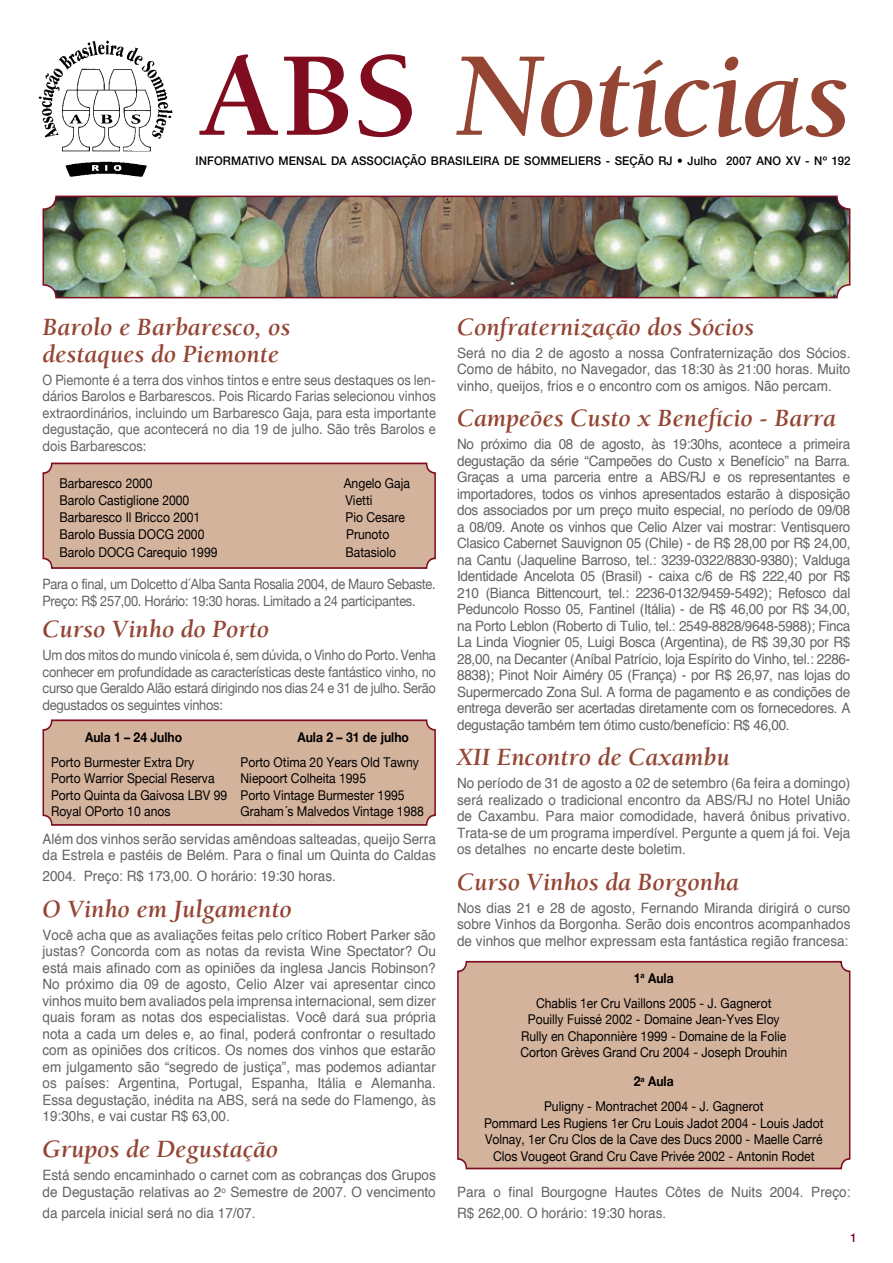
<style>
.page{position:relative;width:893px;height:1263px;background:#fff}
.page>*{position:absolute;margin:0;border:0;box-sizing:border-box;transform-origin:0 0}
.t1{font:italic 700 123px "Berkeley";letter-spacing:-.02em;color:#944534}
.TT_CAPA{font:italic 700 25.5px/27px "Berkeley";color:#944534}
.TXT_DEU_NA_IMPRENSA{font:italic 700 25.5px "Berkeley";color:#944534}
.TXT_DEU_NA_IMPRENSA-2{font:14.25px/16.5px "Helvetica";color:#636363;text-align:justify;scale:.95 1}
.t2{font:14.25px/16.5px "Helvetica Neue";letter-spacing:-.02em;color:#636363;text-align:justify;scale:.9 1}
.t3{font:13.5px "Helvetica Neue";color:#000;scale:.9 1}
.t4{font:700 13.5px "Helvetica Neue";color:#000;scale:.9 1}
.t5{font:500 12px "Helvetica Neue";letter-spacing:.01em;color:#000;scale:.95 1}
.t6{font:500 12px "Helvetica Neue";color:#800c20;scale:.95 1}
.s1{font-style:normal;color:#800c20}
</style>
<div class="page">
<div style="left:457px;top:960px;width:394px;height:210px;background:#d4b39c"></div>
<img style="left:38px;top:40px;width:135px;height:137px">
<img style="left:42px;top:195px;width:809px;height:104px">
<div style="left:42px;top:719px;width:394px;height:107px;background:#d4b39c"></div>
<div style="left:42px;top:462px;width:394px;height:107px;background:#d4b39c"></div>
<p class="t1" style="left:198px;top:31px;width:654px"><span class="s1">ABS</span> Notícias</p>
<p class="t5" style="left:196px;top:154px;width:691px">INFORMATIVO MENSAL DA ASSOCIAÇÃO BRASILEIRA DE SOMMELIERS - SEÇÃO RJ • Julho 2007 ANO XV - Nº 192</p>
<p class="TT_CAPA" style="left:43px;top:314px;width:249px">Barolo e Barbaresco, os destaques do Piemonte</p>
<p class="t2" style="left:43px;top:371px;width:439px">O Piemonte é a terra dos vinhos tintos e entre seus destaques os len&shy;dários Barolos e Barbarescos. Pois Ricardo Farias selecionou vinhos extraordinários, incluindo um Barbaresco Gaja, para esta importante degustação, que acontecerá no dia 19 de julho. São três Barolos e dois Barbarescos:</p>
<p class="t3" style="left:60px;top:475px;width:105px">Barbaresco 2000</p>
<p class="t3" style="left:344px;top:475px;width:75px">Angelo Gaja</p>
<p class="t3" style="left:60px;top:492px;width:146px">Barolo Castiglione 2000</p>
<p class="t3" style="left:346px;top:492px;width:31px">Vietti</p>
<p class="t3" style="left:60px;top:509px;width:158px">Barbaresco Il Bricco 2001</p>
<p class="t3" style="left:346px;top:509px;width:67px">Pio Cesare</p>
<p class="t3" style="left:60px;top:526px;width:163px">Barolo Bussia DOCG 2000</p>
<p class="t3" style="left:346px;top:526px;width:50px">Prunoto</p>
<p class="t3" style="left:60px;top:544px;width:177px">Barolo DOCG Carequio 1999</p>
<p class="t3" style="left:345px;top:544px;width:58px">Batasiolo</p>
<p class="t2" style="left:43px;top:576px;width:438px">Para o final, um Dolcetto d ́Alba Santa Rosalia 2004, de Mauro Sebaste.<br>Preço: R$ 257,00. Horário: 19:30 horas. Limitado a 24 participantes.</p>
<p class="TT_CAPA" style="left:43px;top:616px;width:228px">Curso Vinho do Porto</p>
<p class="t2" style="left:43px;top:647px;width:439px">Um dos mitos do mundo vinícola é, sem dúvida, o Vinho do Porto. Venha conhecer em profundidade as características deste fantástico vinho, no curso que Geraldo Alão estará dirigindo nos dias 24 e 31 de julho. Serão degustados os seguintes vinhos:</p>
<p class="t4" style="left:85px;top:729px;width:110px">Aula 1 – 24 Julho</p>
<p class="t4" style="left:297px;top:729px;width:126px">Aula 2 – 31 de julho</p>
<p class="t3" style="left:51px;top:754px;width:161px">Porto Burmester Extra Dry</p>
<p class="t3" style="left:241px;top:754px;width:200px">Porto Otima 20 Years Old Tawny</p>
<p class="t3" style="left:51px;top:770px;width:183px">Porto Warrior Special Reserva</p>
<p class="t3" style="left:241px;top:770px;width:141px">Niepoort Colheita 1995</p>
<p class="t3" style="left:51px;top:787px;width:394px">Porto Quinta da Gaivosa LBV 99 Porto Vintage Burmester 1995</p>
<p class="t3" style="left:51px;top:803px;width:134px">Royal OPorto 10 anos</p>
<p class="t3" style="left:241px;top:803px;width:205px">Graham ́s Malvedos Vintage 1988</p>
<p class="TXT_DEU_NA_IMPRENSA-2" style="left:43px;top:830px;width:416px">Além dos vinhos serão servidas amêndoas salteadas, queijo Serra da Estrela e pastéis de Belém. Para o final um Quinta do Caldas</p>
<p class="TXT_DEU_NA_IMPRENSA-2" style="left:43px;top:868px;width:310px">2004. Preço: R$ 173,00. O horário: 19:30 horas.</p>
<p class="TT_CAPA" style="left:43px;top:896px;width:251px">O Vinho em Julgamento</p>
<p class="TXT_DEU_NA_IMPRENSA-2" style="left:43px;top:926px;width:416px">Você acha que as avaliações feitas pelo crítico Robert Parker são justas? Concorda com as notas da revista Wine Spectator? Ou está mais afinado com as opiniões da inglesa Jancis Robinson?<br>No próximo dia 09 de agosto, Celio Alzer vai apresentar cinco vinhos muito bem avaliados pela imprensa internacional, sem dizer quais foram as notas dos especialistas. Você dará sua própria nota a cada um deles e, ao final, poderá confrontar o resultado com as opiniões dos críticos. Os nomes dos vinhos que estarão em julgamento são “segredo de justiça”, mas podemos adiantar os países: Argentina, Portugal, Espanha, Itália e Alemanha.<br>Essa degustação, inédita na ABS, será na sede do Flamengo, às 19:30hs, e vai custar R$ 63,00.</p>
<p class="TT_CAPA" style="left:43px;top:1136px;width:237px">Grupos de Degustação</p>
<p class="TXT_DEU_NA_IMPRENSA-2" style="left:43px;top:1166px;width:415px;line-height:17.1px">Está sendo encaminhado o carnet com as cobranças dos Grupos de Degustação relativas ao 2<sup>o</sup> Semestre de 2007. O vencimento</p>
<p class="TXT_DEU_NA_IMPRENSA-2" style="left:43px;top:1205px;width:226px">da parcela inicial será no dia 17/07.</p>
<p class="TXT_DEU_NA_IMPRENSA" style="left:457px;top:313px;width:298px">Confraternização dos Sócios</p>
<p class="TXT_DEU_NA_IMPRENSA-2" style="left:457px;top:344px;width:415px">Será no dia 2 de agosto a nossa Confraternização dos Sócios.<br>Como de hábito, no Navegador, das 18:30 às 21:00 horas. Muito vinho, queijos, frios e o encontro com os amigos. Não percam.</p>
<p class="TT_CAPA" style="left:457px;top:405px;width:380px">Campeões Custo x Benefício - Barra</p>
<p class="TXT_DEU_NA_IMPRENSA-2" style="left:457px;top:435px;width:415px">No próximo dia 08 de agosto, às 19:30hs, acontece a primeira degustação da série “Campeões do Custo x Benefício” na Barra.<br>Graças a uma parceria entre a ABS/RJ e os representantes e importadores, todos os vinhos apresentados estarão à disposição dos associados por um preço muito especial, no período de 09/08 a 08/09. Anote os vinhos que Celio Alzer vai mostrar: Ventisquero Clasico Cabernet Sauvignon 05 (Chile) - de R$ 28,00 por R$ 24,00, na Cantu (Jaqueline Barroso, tel.: 3239-0322/8830-9380); Valduga Identidade Ancelota 05 (Brasil) - caixa c/6 de R$ 222,40 por R$ 210 (Bianca Bittencourt, tel.: 2236-0132/9459-5492); Refosco dal Peduncolo Rosso 05, Fantinel (Itália) - de R$ 46,00 por R$ 34,00, na Porto Leblon (Roberto di Tulio, tel.: 2549-8828/9648-5988); Finca La Linda Viognier 05, Luigi Bosca (Argentina), de R$ 39,30 por R$ 28,00, na Decanter (Aníbal Patrício, loja Espírito do Vinho, tel.: 2286- 8838); Pinot Noir Aiméry 05 (França) - por R$ 26,97, nas lojas do Supermercado Zona Sul. A forma de pagamento e as condições de entrega deverão ser acertadas diretamente com os fornecedores. A degustação também tem ótimo custo/benefício: R$ 46,00.</p>
<p class="TT_CAPA" style="left:457px;top:744px;width:274px">XII Encontro de Caxambu</p>
<p class="TXT_DEU_NA_IMPRENSA-2" style="left:457px;top:774px;width:416px">No período de 31 de agosto a 02 de setembro (6a feira a domingo) será realizado o tradicional encontro da ABS/RJ no Hotel União de Caxambu. Para maior comodidade, haverá ônibus privativo.<br>Trata-se de um programa imperdível. Pergunte a quem já foi. Veja os detalhes no encarte deste boletim.</p>
<p class="TT_CAPA" style="left:457px;top:869px;width:283px">Curso Vinhos da Borgonha</p>
<p class="TXT_DEU_NA_IMPRENSA-2" style="left:457px;top:899px;width:416px">Nos dias 21 e 28 de agosto, Fernando Miranda dirigirá o curso sobre Vinhos da Borgonha. Serão dois encontros acompanhados de vinhos que melhor expressam esta fantástica região francesa:</p>
<p class="t4" style="left:634px;top:969px;width:46px">1<sup>a</sup> Aula</p>
<p class="t3" style="left:536px;top:995px;width:263px">Chablis 1er Cru Vaillons 2005 - J. Gagnerot</p>
<p class="t3" style="left:528px;top:1011px;width:281px">Pouilly Fuissé 2002 - Domaine Jean-Yves Eloy</p>
<p class="t3" style="left:521px;top:1028px;width:296px">Rully en Chaponnière 1999 - Domaine de la Folie</p>
<p class="t3" style="left:520px;top:1044px;width:298px">Corton Grèves Grand Cru 2004 - Joseph Drouhin</p>
<p class="t4" style="left:634px;top:1073px;width:46px">2<sup>a</sup> Aula</p>
<p class="t3" style="left:544px;top:1098px;width:245px">Puligny - Montrachet 2004 - J. Gagnerot</p>
<p class="t3" style="left:484px;top:1115px;width:379px">Pommard Les Rugiens 1er Cru Louis Jadot 2004 - Louis Jadot</p>
<p class="t3" style="left:485px;top:1131px;width:377px">Volnay, 1er Cru Clos de la Cave des Ducs 2000 - Maelle Carré</p>
<p class="t3" style="left:493px;top:1148px;width:359px">Clos Vougeot Grand Cru Cave Privée 2002 - Antonin Rodet</p>
<p class="TXT_DEU_NA_IMPRENSA-2" style="left:457px;top:1181px;width:415px;line-height:21px">Para o final Bourgogne Hautes Côtes de Nuits 2004. Preço:<br>R$ 262,00. O horário: 19:30 horas.</p>
<p class="t6" style="left:850px;top:1230px;width:8px">1</p>
</div>
